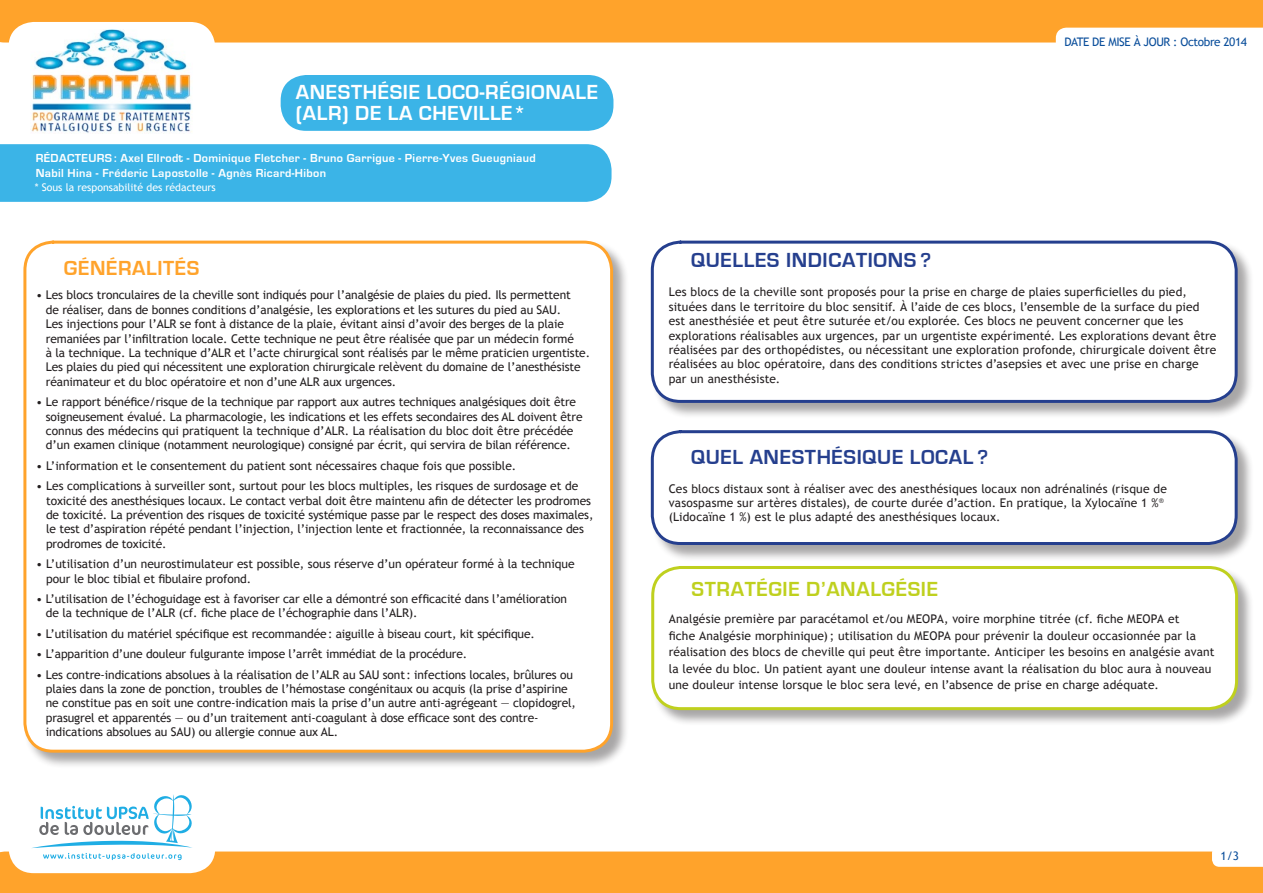
<style>
.page{position:relative;width:1263px;height:893px;background:#fff}
.page>*{position:absolute;margin:0;border:0;box-sizing:border-box;transform-origin:0 0}
.t1{font:700 21px/21px "Eurostile";letter-spacing:.03em;color:#fff}
.t2{font:700 21px "Eurostile";letter-spacing:.03em;color:#253f8e}
.t3{font:700 21px "Eurostile";letter-spacing:.03em;color:#bfd01e}
.t4{font:700 21px "Eurostile";letter-spacing:.03em;color:#ffa32b}
.Style_de_paragraphe{font:12px/14.4px "Trebuchet MS";letter-spacing:-.01em;color:#231f20}
.Style_de_paragraphe-2{font:12px/14.4px "Trebuchet MS";letter-spacing:.015em;color:#231f20}
.Style_de_paragraphe-3{font:12px/16.5px "Trebuchet MS";letter-spacing:.01em;color:#231f20}
.t5{font:700 12px/14.4px "Eurostile";letter-spacing:.03em;color:#fff}
.t6{font:11.7px "Trebuchet MS";letter-spacing:-.03em;color:#0a4e9b}
.t7{font:10.5px "Trebuchet MS";color:#fff}
</style>
<div class="page">
<div style="left:0;top:0;width:1263px;height:43px;background:#ffa32b"></div>
<svg style="left:1056px;top:28px;width:207px;height:15px"></svg>
<div style="left:0;top:851px;width:1263px;height:42px;background:#ffa32b"></div>
<div style="left:9px;top:22px;width:206px;height:137px;background:#fff;border-radius:25px"></div>
<div style="left:9px;top:784px;width:206px;height:89px;background:#fff;border-radius:25px"></div>
<svg style="left:32px;top:794px;width:160px;height:66px"></svg>
<img style="left:31px;top:29px;width:161px;height:105px">
<svg style="left:1212px;top:851px;width:51px;height:16px"></svg>
<div style="left:281px;top:75px;width:332px;height:56px;background:#3bb4e7;border-radius:26px"></div>
<div style="left:0;top:144px;width:611px;height:58px;background:#3bb4e7"></div>
<div style="left:24px;top:241px;width:606px;height:528px;background:#231f20;opacity:.4"></div>
<div style="left:25px;top:242px;width:587px;height:509px;background:#fff;border-radius:28px"></div>
<div style="left:23px;top:241px;width:590px;height:512px;border:3px solid #ffa32b;border-radius:28px"></div>
<div style="left:651px;top:241px;width:603px;height:179px;background:#231f20;opacity:.4"></div>
<div style="left:652px;top:242px;width:584px;height:159px;background:#fff;border-radius:28px"></div>
<div style="left:651px;top:241px;width:587px;height:162px;border:3px solid #253f8e;border-radius:28px"></div>
<div style="left:651px;top:431px;width:603px;height:131px;background:#231f20;opacity:.4"></div>
<div style="left:652px;top:432px;width:584px;height:111px;background:#fff;border-radius:28px"></div>
<div style="left:651px;top:430px;width:587px;height:115px;border:3px solid #253f8e;border-radius:28px"></div>
<div style="left:651px;top:566px;width:604px;height:161px;background:#231f20;opacity:.4"></div>
<div style="left:653px;top:567px;width:583px;height:142px;background:#fff;border-radius:28px"></div>
<div style="left:651px;top:566px;width:587px;height:144px;border:3px solid #bfd01e;border-radius:28px"></div>
<p class="t1" style="left:296px;top:82px;width:304px">ANESTHÉSIE LOCO-RÉGIONALE (ALR) DE LA CHEVILLE*</p>
<p class="t5" style="left:36px;top:151px;width:501px">RÉDACTEURS : Axel Ellrodt - Dominique Fletcher - Bruno Garrigue - Pierre-Yves Gueugniaud<br>Nabil Hina - Fréderic Lapostolle - Agnès Ricard-Hibon</p>
<p class="t7" style="left:35px;top:181px;width:182px">* Sous la responsabilité des rédacteurs</p>
<p class="t4" style="left:64px;top:256px;width:137px">GÉNÉRALITÉS</p>
<p class="Style_de_paragraphe" style="left:46px;top:288px;width:546px;text-indent:-10px">• Les blocs tronculaires de la cheville sont indiqués pour l’analgésie de plaies du pied. Ils permettent<br>de réaliser, dans de bonnes conditions d’analgésie, les explorations et les sutures du pied au SAU.<br>Les injections pour l’ALR se font à distance de la plaie, évitant ainsi d’avoir des berges de la plaie remaniées par l’infiltration locale. Cette technique ne peut être réalisée que par un médecin formé<br>à la technique. La technique d’ALR et l’acte chirurgical sont réalisés par le même praticien urgentiste.<br>Les plaies du pied qui nécessitent une exploration chirurgicale relèvent du domaine de l’anesthésiste réanimateur et du bloc opératoire et non d’une ALR aux urgences.</p>
<p class="Style_de_paragraphe" style="left:46px;top:395px;width:538px;text-indent:-10px">• Le rapport bénéfice/risque de la technique par rapport aux autres techniques analgésiques doit être soigneusement évalué. La pharmacologie, les indications et les effets secondaires des AL doivent être connus des médecins qui pratiquent la technique d’ALR. La réalisation du bloc doit être précédée d’un examen clinique (notamment neurologique) consigné par écrit, qui servira de bilan référence.</p>
<p class="Style_de_paragraphe" style="left:36px;top:458px;width:482px">• L’information et le consentement du patient sont nécessaires chaque fois que possible.</p>
<p class="Style_de_paragraphe" style="left:46px;top:479px;width:549px;text-indent:-10px">• Les complications à surveiller sont, surtout pour les blocs multiples, les risques de surdosage et de toxicité des anesthésiques locaux. Le contact verbal doit être maintenu afin de détecter les prodromes de toxicité. La prévention des risques de toxicité systémique passe par le respect des doses maximales, le test d’aspiration répété pendant l’injection, l’injection lente et fractionnée, la reconnaissance des prodromes de toxicité.</p>
<p class="Style_de_paragraphe" style="left:46px;top:557px;width:530px;text-indent:-10px">• L’utilisation d’un neurostimulateur est possible, sous réserve d’un opérateur formé à la technique pour le bloc tibial et fibulaire profond.</p>
<p class="Style_de_paragraphe" style="left:46px;top:592px;width:523px;text-indent:-10px">• L’utilisation de l’échoguidage est à favoriser car elle a démontré son efficacité dans l’amélioration de la technique de l’ALR (cf. fiche place de l’échographie dans l’ALR).</p>
<p class="Style_de_paragraphe" style="left:36px;top:626px;width:500px">• L’utilisation du matériel spécifique est recommandée: aiguille à biseau court, kit spécifique.</p>
<p class="Style_de_paragraphe" style="left:36px;top:647px;width:433px">• L’apparition d’une douleur fulgurante impose l’arrêt immédiat de la procédure.</p>
<p class="Style_de_paragraphe" style="left:46px;top:667px;width:532px;text-indent:-10px">• Les contre-indications absolues à la réalisation de l’ALR au SAU sont: infections locales, brûlures ou plaies dans la zone de ponction, troubles de l’hémostase congénitaux ou acquis (la prise d’aspirine ne constitue pas en soit une contre-indication mais la prise d’un autre anti-agrégeant — clopidogrel, prasugrel et apparentés — ou d’un traitement anti-coagulant à dose efficace sont des contre&shy;indications absolues au SAU) ou allergie connue aux AL.</p>
<p class="t6" style="left:1064px;top:35px;width:184px">DATE DE MISE À JOUR : Octobre 2014</p>
<p class="t2" style="left:691px;top:249px;width:242px">QUELLES INDICATIONS ?</p>
<p class="Style_de_paragraphe-2" style="left:669px;top:285px;width:549px">Les blocs de la cheville sont proposés pour la prise en charge de plaies superficielles du pied, situées dans le territoire du bloc sensitif. À l’aide de ces blocs, l’ensemble de la surface du pied est anesthésiée et peut être suturée et/ou explorée. Ces blocs ne peuvent concerner que les explorations réalisables aux urgences, par un urgentiste expérimenté. Les explorations devant être réalisées par des orthopédistes, ou nécessitant une exploration profonde, chirurgicale doivent être réalisées au bloc opératoire, dans des conditions strictes d’asepsies et avec une prise en charge par un anesthésiste.</p>
<p class="t2" style="left:691px;top:445px;width:299px">QUEL ANESTHÉSIQUE LOCAL ?</p>
<p class="Style_de_paragraphe-2" style="left:669px;top:481px;width:500px">Ces blocs distaux sont à réaliser avec des anesthésiques locaux non adrénalinés (risque de vasospasme sur artères distales), de courte durée d’action. En pratique, la Xylocaïne 1 %<sup>® </sup>(Lidocaïne 1 %) est le plus adapté des anesthésiques locaux.</p>
<p class="t3" style="left:692px;top:578px;width:248px">STRATÉGIE D’ANALGÉSIE</p>
<p class="Style_de_paragraphe-3" style="left:669px;top:611px;width:547px">Analgésie première par paracétamol et/ou MEOPA, voire morphine titrée (cf. fiche MEOPA et<br>fiche Analgésie morphinique); utilisation du MEOPA pour prévenir la douleur occasionnée par la réalisation des blocs de cheville qui peut être importante. Anticiper les besoins en analgésie avant la levée du bloc. Un patient ayant une douleur intense avant la réalisation du bloc aura à nouveau une douleur intense lorsque le bloc sera levé, en l’absence de prise en charge adéquate.</p>
<p class="t6" style="left:1220px;top:849px;width:20px">1/3</p>
</div>
